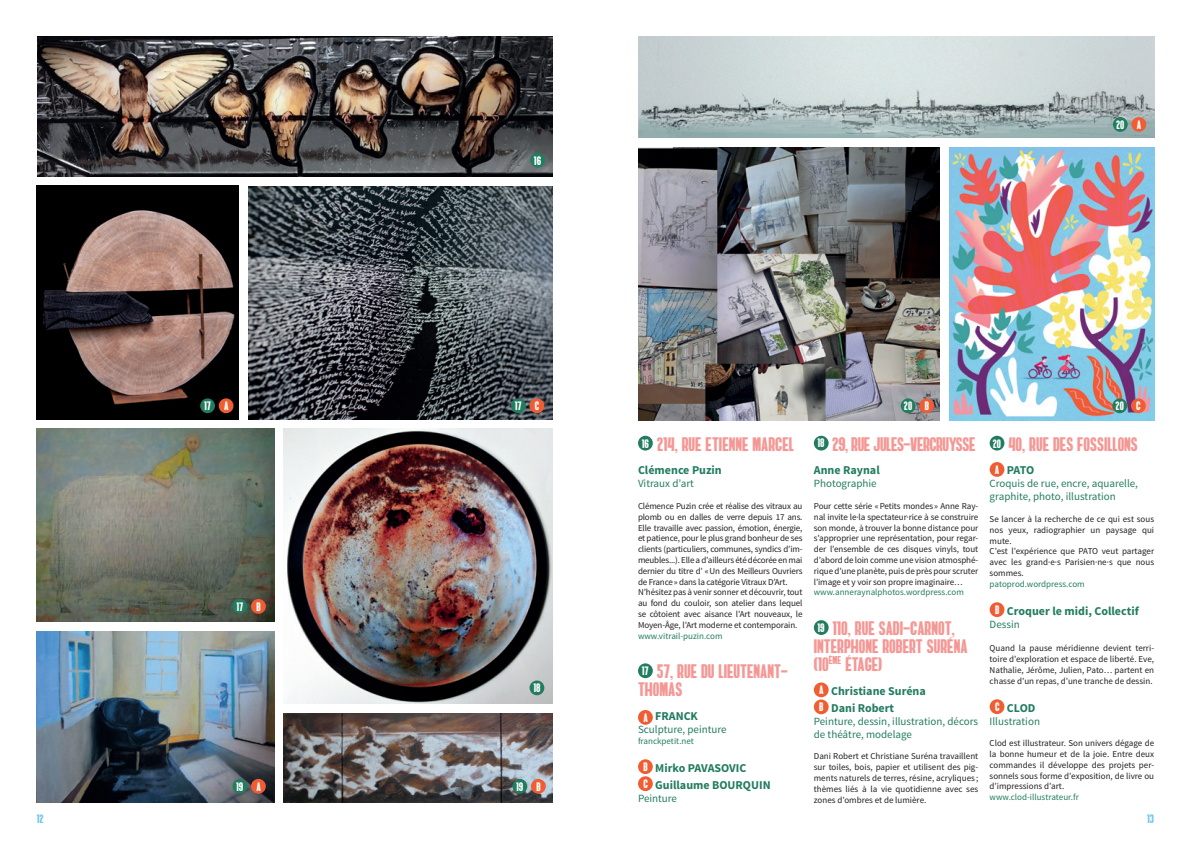
<style>
.page{position:relative;width:1191px;height:842px;background:#fff}
.page>*{position:absolute;margin:0;border:0;box-sizing:border-box;transform-origin:0 0}
.lieu{font:20px/18px "Alberto";color:#f59794}
.lieu-2{font:20px "Alberto";letter-spacing:-.02em;color:#f59794}
.lieu-3{font:12.5px "Alberto";color:#fff}
.t1{font:12.5px "Alberto";color:#70c5ee}
.artiste{font:700 12px "Source Sans Pro";color:#227c60}
.categorie{font:11px/13px "Source Sans Pro";color:#227c60}
.texte_labeur{font:9px/10.8px "Source Sans Pro";color:#231f20;text-align:justify}
.site{font:9px "Source Sans Pro";color:#227c60}
</style>
<div class="page">
<div style="left:638px;top:436px;width:15px;height:14px;background:#227c60;border-radius:50%"></div>
<div style="left:638px;top:663px;width:15px;height:15px;background:#227c60;border-radius:50%"></div>
<div style="left:638px;top:710px;width:15px;height:15px;background:#f15d32;border-radius:50%"></div>
<div style="left:638px;top:759px;width:15px;height:15px;background:#f15d32;border-radius:50%"></div>
<div style="left:638px;top:776px;width:15px;height:15px;background:#f15d32;border-radius:50%"></div>
<div style="left:814px;top:436px;width:14px;height:14px;background:#227c60;border-radius:50%"></div>
<div style="left:814px;top:620px;width:14px;height:15px;background:#227c60;border-radius:50%"></div>
<div style="left:814px;top:682px;width:14px;height:15px;background:#f15d32;border-radius:50%"></div>
<div style="left:814px;top:699px;width:14px;height:15px;background:#f15d32;border-radius:50%"></div>
<div style="left:989px;top:436px;width:15px;height:14px;background:#227c60;border-radius:50%"></div>
<div style="left:989px;top:462px;width:15px;height:15px;background:#f15d32;border-radius:50%"></div>
<div style="left:989px;top:602px;width:15px;height:15px;background:#f15d32;border-radius:50%"></div>
<div style="left:989px;top:699px;width:15px;height:15px;background:#f15d32;border-radius:50%"></div>
<img style="left:37px;top:37px;width:516px;height:139px">
<img style="left:248px;top:186px;width:304px;height:233px">
<img style="left:37px;top:428px;width:237px;height:194px">
<img style="left:37px;top:186px;width:202px;height:233px">
<img style="left:284px;top:428px;width:268px;height:276px">
<img style="left:37px;top:632px;width:237px;height:170px">
<img style="left:284px;top:713px;width:269px;height:89px">
<img style="left:638px;top:147px;width:302px;height:274px">
<img style="left:949px;top:147px;width:205px;height:274px">
<img style="left:638px;top:37px;width:516px;height:100px">
<div style="left:1113px;top:117px;width:14px;height:15px;background:#227c60;border-radius:50%"></div>
<div style="left:1112px;top:398px;width:15px;height:15px;background:#227c60;border-radius:50%"></div>
<div style="left:200px;top:398px;width:15px;height:15px;background:#227c60;border-radius:50%"></div>
<div style="left:232px;top:599px;width:15px;height:15px;background:#227c60;border-radius:50%"></div>
<div style="left:511px;top:398px;width:15px;height:15px;background:#227c60;border-radius:50%"></div>
<div style="left:900px;top:398px;width:15px;height:15px;background:#227c60;border-radius:50%"></div>
<div style="left:530px;top:153px;width:15px;height:15px;background:#227c60;border-radius:50%"></div>
<div style="left:251px;top:779px;width:15px;height:15px;background:#f15d32;border-radius:50%"></div>
<div style="left:531px;top:779px;width:15px;height:15px;background:#f15d32;border-radius:50%"></div>
<div style="left:232px;top:779px;width:15px;height:15px;background:#227c60;border-radius:50%"></div>
<div style="left:512px;top:779px;width:15px;height:15px;background:#227c60;border-radius:50%"></div>
<div style="left:529px;top:680px;width:15px;height:15px;background:#227c60;border-radius:50%"></div>
<div style="left:1131px;top:117px;width:15px;height:15px;background:#f15d32;border-radius:50%"></div>
<div style="left:1131px;top:398px;width:14px;height:15px;background:#f15d32;border-radius:50%"></div>
<div style="left:219px;top:398px;width:14px;height:15px;background:#f15d32;border-radius:50%"></div>
<div style="left:251px;top:599px;width:15px;height:15px;background:#f15d32;border-radius:50%"></div>
<div style="left:529px;top:398px;width:15px;height:15px;background:#f15d32;border-radius:50%"></div>
<div style="left:919px;top:398px;width:15px;height:15px;background:#f15d32;border-radius:50%"></div>
<p class="lieu-3" style="left:534px;top:154px;width:9px">16</p>
<p class="lieu-3" style="left:1116px;top:118px;width:10px">20</p>
<p class="lieu-3" style="left:1136px;top:118px;width:6px">A</p>
<p class="lieu-3" style="left:204px;top:399px;width:8px">17</p>
<p class="lieu-3" style="left:1115px;top:399px;width:10px">20</p>
<p class="lieu-3" style="left:515px;top:399px;width:8px">17</p>
<p class="lieu-3" style="left:904px;top:399px;width:10px">20</p>
<p class="lieu-3" style="left:224px;top:400px;width:6px">A</p>
<p class="lieu-3" style="left:1136px;top:400px;width:6px">C</p>
<p class="lieu-3" style="left:535px;top:400px;width:6px">C</p>
<p class="lieu-3" style="left:924px;top:400px;width:6px">B</p>
<p class="lieu-3" style="left:236px;top:600px;width:8px">17</p>
<p class="lieu-3" style="left:256px;top:600px;width:6px">B</p>
<p class="lieu-3" style="left:533px;top:681px;width:9px">18</p>
<p class="lieu-3" style="left:236px;top:780px;width:9px">19</p>
<p class="lieu-3" style="left:256px;top:780px;width:6px">A</p>
<p class="lieu-3" style="left:516px;top:780px;width:9px">19</p>
<p class="lieu-3" style="left:536px;top:780px;width:6px">B</p>
<p class="lieu-3" style="left:641px;top:437px;width:9px">16</p>
<p class="lieu" style="left:657px;top:434px;width:139px">214, RUE ETIENNE MARCEL</p>
<p class="artiste" style="left:638px;top:463px;width:85px">Clémence Puzin</p>
<p class="categorie" style="left:638px;top:477px;width:57px">Vitraux d’art</p>
<p class="texte_labeur" style="left:638px;top:501px;width:166px">Clémence Puzin crée et réalise des vitraux au plomb ou en dalles de verre depuis 17 ans.<br>Elle travaille avec passion, émotion, énergie, et patience, pour le plus grand bonheur de ses clients (particuliers, communes, syndics d’im&shy;meubles...). Elle a d’ailleurs été décorée en mai dernier du titre d’ «Un des Meilleurs Ouvriers de France» dans la catégorie Vitraux D’Art.</p>
<p class="texte_labeur" style="left:638px;top:587px;width:166px">N’hésitez pas à venir sonner et découvrir, tout au fond du couloir, son atelier dans lequel se côtoient avec aisance l’Art nouveaux, le Moyen-Âge, l’Art moderne et contemporain.</p>
<p class="site" style="left:638px;top:630px;width:86px">www.vitrail-puzin.com</p>
<p class="lieu-3" style="left:642px;top:665px;width:8px">17</p>
<p class="lieu" style="left:657px;top:662px;width:133px">57, RUE DU LIEUTENANT-</p>
<p class="lieu" style="left:638px;top:680px;width:46px">THOMAS</p>
<p class="lieu-3" style="left:643px;top:711px;width:6px">A</p>
<p class="artiste" style="left:655px;top:708px;width:44px">FRANCK</p>
<p class="categorie" style="left:638px;top:723px;width:90px">Sculpture, peinture</p>
<p class="site" style="left:638px;top:735px;width:57px">franckpetit.net</p>
<p class="lieu-3" style="left:643px;top:761px;width:6px">B</p>
<p class="artiste" style="left:655px;top:760px;width:93px">Mirko PAVASOVIC</p>
<p class="lieu-3" style="left:643px;top:778px;width:6px">C</p>
<p class="artiste" style="left:655px;top:777px;width:117px">Guillaume BOURQUIN</p>
<p class="categorie" style="left:638px;top:792px;width:40px">Peinture</p>
<p class="lieu-3" style="left:817px;top:437px;width:9px">18</p>
<p class="lieu-2" style="left:832px;top:434px;width:145px">29, RUE JULES-VERCRUYSSE</p>
<p class="artiste" style="left:814px;top:463px;width:67px">Anne Raynal</p>
<p class="categorie" style="left:814px;top:477px;width:64px">Photographie</p>
<p class="texte_labeur" style="left:814px;top:501px;width:166px">Pour cette série «Petits mondes» Anne Ray&shy;nal invite le·la spectateur·rice à se construire son monde, à trouver la bonne distance pour s’approprier une représentation, pour regar&shy;der l’ensemble de ces disques vinyls, tout d’abord de loin comme une vision atmosphé&shy;rique d’une planète, puis de près pour scruter l’image et y voir son propre imaginaire…</p>
<p class="site" style="left:814px;top:587px;width:151px">www.anneraynalphotos.wordpress.com</p>
<p class="lieu-3" style="left:817px;top:622px;width:9px">19</p>
<p class="lieu" style="left:814px;top:619px;width:155px;text-indent:19px">110, RUE SADI-CARNOT,<br>INTERPHONE ROBERT SURÉNA (10<sup>ÈME</sup> ÉTAGE)</p>
<p class="lieu-3" style="left:819px;top:684px;width:6px">A</p>
<p class="artiste" style="left:831px;top:683px;width:96px">Christiane Suréna</p>
<p class="lieu-3" style="left:819px;top:701px;width:6px">B</p>
<p class="artiste" style="left:831px;top:700px;width:65px">Dani Robert</p>
<p class="categorie" style="left:814px;top:715px;width:166px">Peinture, dessin, illustration, décors de théâtre, modelage</p>
<p class="texte_labeur" style="left:814px;top:751px;width:166px">Dani Robert et Christiane Suréna travaillent sur toiles, bois, papier et utilisent des pig&shy;ments naturels de terres, résine, acryliques ; thèmes liés à la vie quotidienne avec ses zones d’ombres et de lumière.</p>
<p class="lieu-3" style="left:992px;top:437px;width:10px">20</p>
<p class="lieu" style="left:1008px;top:434px;width:131px">40, RUE DES FOSSILLONS</p>
<p class="lieu-3" style="left:995px;top:463px;width:6px">A</p>
<p class="artiste" style="left:1007px;top:463px;width:29px">PATO</p>
<p class="categorie" style="left:989px;top:477px;width:150px">Croquis de rue, encre, aquarelle, graphite, photo, illustration</p>
<p class="texte_labeur" style="left:989px;top:514px;width:166px">Se lancer à la recherche de ce qui est sous nos yeux, radiographier un paysage qui mute.</p>
<p class="texte_labeur" style="left:989px;top:546px;width:166px">C’est l’expérience que PATO veut partager avec les grand·e·s Parisien·ne·s que nous sommes.</p>
<p class="site" style="left:989px;top:578px;width:97px">patoprod.wordpress.com</p>
<p class="lieu-3" style="left:995px;top:604px;width:6px">B</p>
<p class="artiste" style="left:1007px;top:603px;width:133px">Croquer le midi, Collectif</p>
<p class="categorie" style="left:989px;top:618px;width:32px">Dessin</p>
<p class="texte_labeur" style="left:989px;top:643px;width:166px">Quand la pause méridienne devient terri&shy;toire d’exploration et espace de liberté. Eve, Nathalie, Jérôme, Julien, Pato… partent en chasse d’un repas, d’une tranche de dessin.</p>
<p class="lieu-3" style="left:995px;top:701px;width:6px">C</p>
<p class="artiste" style="left:1007px;top:700px;width:30px">CLOD</p>
<p class="categorie" style="left:989px;top:715px;width:52px">Illustration</p>
<p class="texte_labeur" style="left:989px;top:738px;width:166px">Clod est illustrateur. Son univers dégage de la bonne humeur et de la joie. Entre deux commandes il développe des projets per&shy;sonnels sous forme d’exposition, de livre ou d’impressions d’art.</p>
<p class="site" style="left:989px;top:792px;width:91px">www.clod-illustrateur.fr</p>
<h2 class="t1" style="left:37px;top:812px;width:8px">12</h2>
<h2 class="t1" style="left:1147px;top:812px;width:8px">13</h2>
</div>
